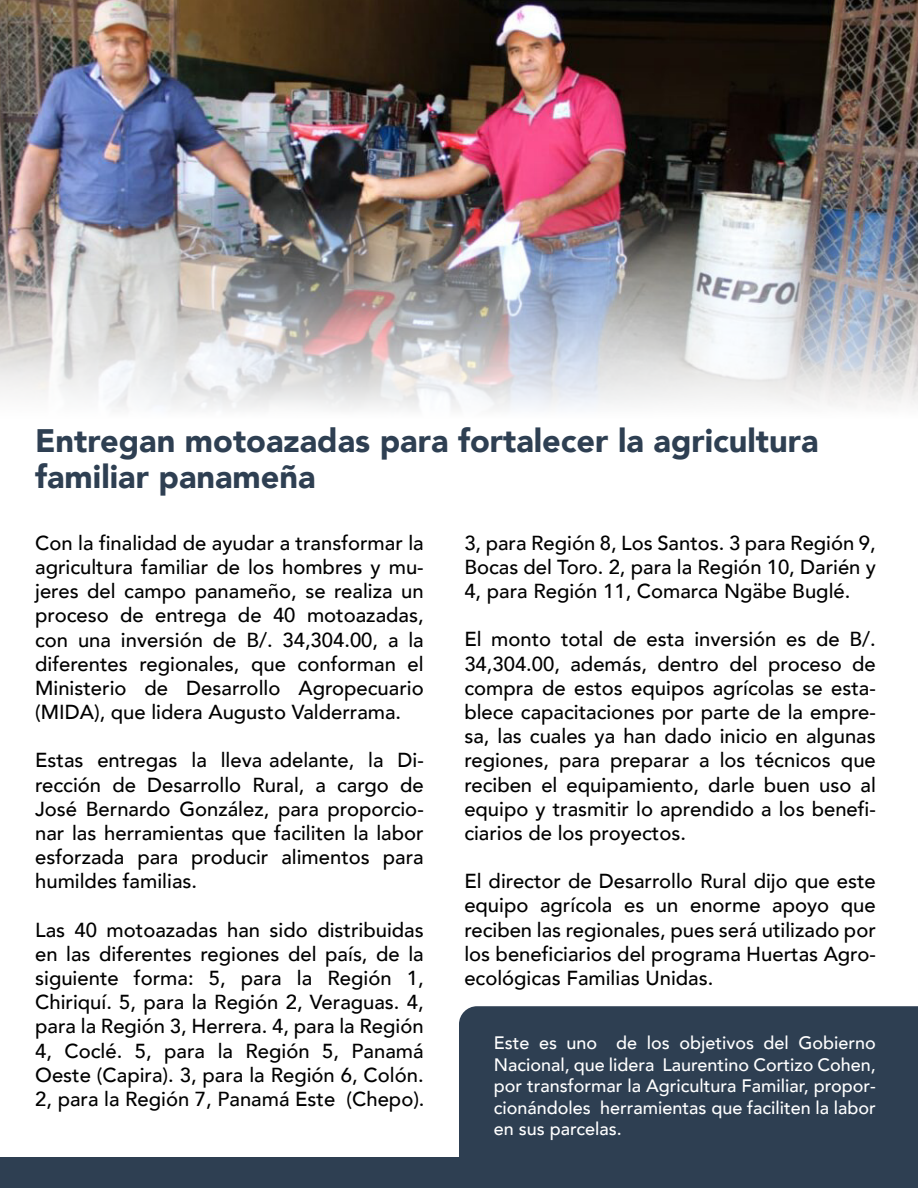
<style>
.page{position:relative;width:918px;height:1188px;background:#fff}
.page>*{position:absolute;margin:0;border:0;box-sizing:border-box;transform-origin:0 0}
.t1{font:900 32.55px/36.9px "Avenir";color:#2e3f52}
.t2{font:500 20.25px/24.2px "Avenir";color:#000;text-align:justify}
.t3{font:500 18px/21.6px "Avenir";color:#fff;text-align:justify}
</style>
<div class="page">
<img style="left:0;top:0;width:918px;height:1188px">
<h1 class="t1" style="left:35px;top:421px;width:785px">Entregan motoazadas para fortalecer la agricultura familiar panameña</h1>
<p class="t2" style="left:35px;top:530px;width:390px">Con la finalidad de ayudar a transformar la agricultura familiar de los hombres y mu&shy;jeres del campo panameño, se realiza un proceso de entrega de 40 motoazadas, con una inversión de B/. 34,304.00, a la diferentes regionales, que conforman el Ministerio de Desarrollo Agropecuario (MIDA), que lidera Augusto Valderrama.</p>
<p class="t2" style="left:35px;top:747px;width:390px">Estas entregas la lleva adelante, la Di&shy;rección de Desarrollo Rural, a cargo de José Bernardo González, para proporcio&shy;nar las herramientas que faciliten la labor esforzada para producir alimentos para humildes familias.</p>
<p class="t2" style="left:35px;top:917px;width:391px">Las 40 motoazadas han sido distribuidas en las diferentes regiones del país, de la siguiente forma: 5, para la Región 1, Chiriquí. 5, para la Región 2, Veraguas. 4, para la Región 3, Herrera. 4, para la Región 4, Coclé. 5, para la Región 5, Panamá Oeste (Capira). 3, para la Región 6, Colón.<br>2, para la Región 7, Panamá Este (Chepo).</p>
<p class="t2" style="left:464px;top:530px;width:413px">3, para Región 8, Los Santos. 3 para Región 9, Bocas del Toro. 2, para la Región 10, Darién y 4, para Región 11, Comarca Ngäbe Buglé.</p>
<p class="t2" style="left:464px;top:626px;width:413px">El monto total de esta inversión es de B/.<br>34,304.00, además, dentro del proceso de compra de estos equipos agrícolas se esta&shy;blece capacitaciones por parte de la empre&shy;sa, las cuales ya han dado inicio en algunas regiones, para preparar a los técnicos que reciben el equipamiento, darle buen uso al equipo y trasmitir lo aprendido a los benefi&shy;ciarios de los proyectos.</p>
<p class="t2" style="left:464px;top:868px;width:413px">El director de Desarrollo Rural dijo que este equipo agrícola es un enorme apoyo que reciben las regionales, pues será utilizado por los beneficiarios del programa Huertas Agro&shy;ecológicas Familias Unidas.</p>
<p class="t3" style="left:494px;top:1031px;width:384px">Este es uno de los objetivos del Gobierno Nacional, que lidera Laurentino Cortizo Cohen, por transformar la Agricultura Familiar, propor&shy;cionándoles herramientas que faciliten la labor en sus parcelas.</p>
</div>
